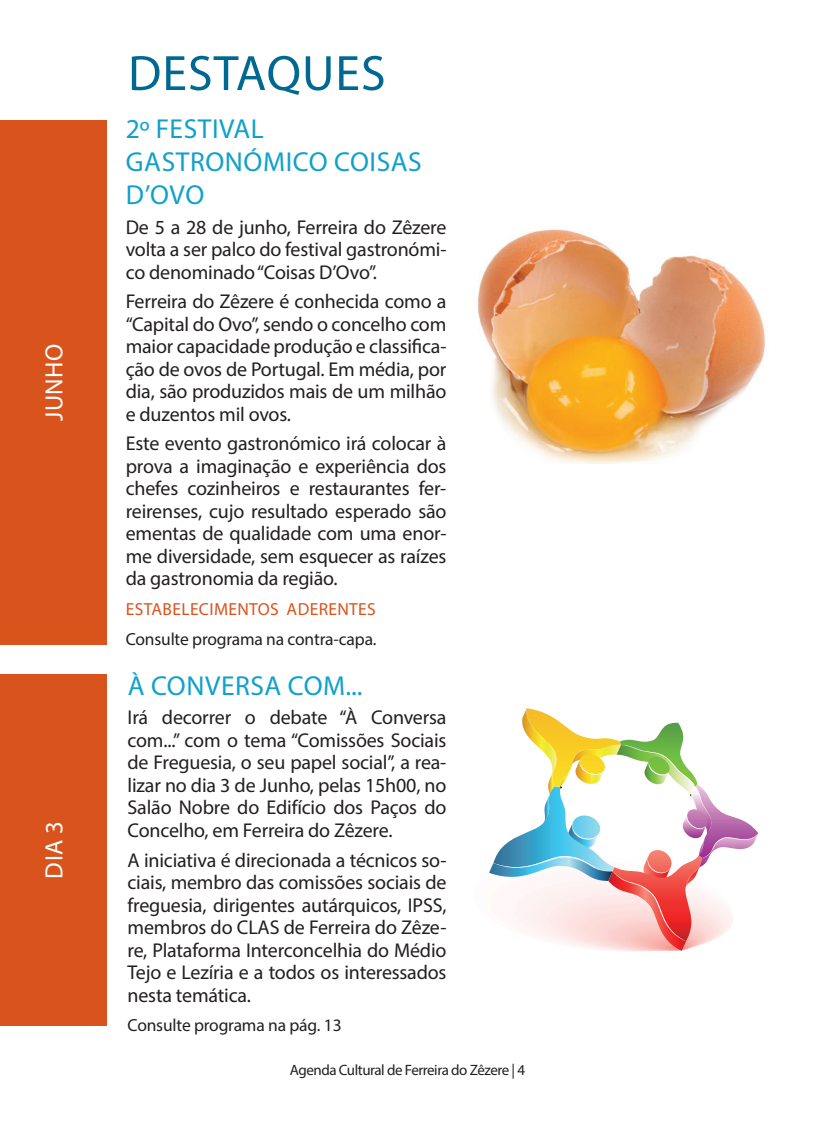
<style>
.page{position:relative;width:815px;height:1134px;background:#fff}
.page>*{position:absolute;margin:0;border:0;box-sizing:border-box;transform-origin:0 0}
.t1{font:50px "Myriad Pro";letter-spacing:.02em;color:#006991}
.t2{font:27.5px/33px "Myriad Pro";letter-spacing:.02em;color:#10a1cb}
.t3{font:25px "Myriad Pro";letter-spacing:.02em;color:#fff}
.t4{font:20px/22.5px "Myriad Pro";letter-spacing:-.01em;color:#231f20;text-align:justify}
.t5{font:17.5px "Myriad Pro";letter-spacing:-.01em;color:#231f20}
.t6{font:17.5px "Myriad Pro";letter-spacing:.02em;color:#d9531c}
.t7{font:15px "Myriad Pro";letter-spacing:-.03em;color:#231f20}
</style>
<div class="page">
<div style="left:0;top:120px;width:106px;height:524px;background:#d9531c"></div>
<div style="left:0;top:674px;width:106px;height:352px;background:#d9531c"></div>
<img style="left:478px;top:229px;width:287px;height:234px">
<svg style="left:489px;top:708px;width:269px;height:243px"></svg>
<p class="t3" style="left:39px;top:421px;width:79px;rotate:-90deg">JUNhO</p>
<p class="t3" style="left:39px;top:878px;width:59px;rotate:-90deg">DIA 3</p>
<h1 class="t1" style="left:128px;top:42px;width:259px">DESTAQUES</h1>
<h2 class="t2" style="left:126px;top:112px;width:297px">2º FESTIVAL<br>GASTRONóMICO COISAS<br>D’OVO</h2>
<p class="t4" style="left:126px;top:215px;width:322px">De 5 a 28 de junho, Ferreira do Zêzere volta a ser palco do festival gastronómi&shy;co denominado “Coisas D’Ovo”.</p>
<p class="t4" style="left:126px;top:290px;width:322px">Ferreira do Zêzere é conhecida como a “Capital do Ovo”, sendo o concelho com maior capacidade produção e classifica&shy;ção de ovos de Portugal. Em média, por dia, são produzidos mais de um milhão e duzentos mil ovos.</p>
<p class="t4" style="left:126px;top:432px;width:322px">Este evento gastronómico irá colocar à prova a imaginação e experiência dos chefes cozinheiros e restaurantes fer&shy;reirenses, cujo resultado esperado são ementas de qualidade com uma enor&shy;me diversidade, sem esquecer as raízes da gastronomia da região.</p>
<p class="t6" style="left:126px;top:598px;width:252px">ESTABELECIMENTOS ADERENTES</p>
<p class="t5" style="left:126px;top:628px;width:252px">Consulte programa na contra-capa.</p>
<h2 class="t2" style="left:128px;top:669px;width:236px">à CONVERSA COM...</h2>
<p class="t4" style="left:128px;top:706px;width:320px">Irá decorrer o debate “à Conversa com...” com o tema “Comissões Sociais de Freguesia, o seu papel social”, a rea&shy;lizar no dia 3 de Junho, pelas 15h00, no Salão Nobre do Edifício dos Paços do Concelho, em Ferreira do Zêzere.</p>
<p class="t4" style="left:128px;top:848px;width:320px">A iniciativa é direcionada a técnicos so&shy;ciais, membro das comissões sociais de freguesia, dirigentes autárquicos, IPSS, membros do CLAS de Ferreira do Zêze&shy;re, Plataforma Interconcelhia do Médio Tejo e Lezíria e a todos os interessados nesta temática.</p>
<p class="t5" style="left:128px;top:1014px;width:216px">Consulte programa na pág. 13</p>
<p class="t7" style="left:290px;top:1060px;width:237px">Agenda Cultural de Ferreira do Zêzere | 4</p>
</div>
